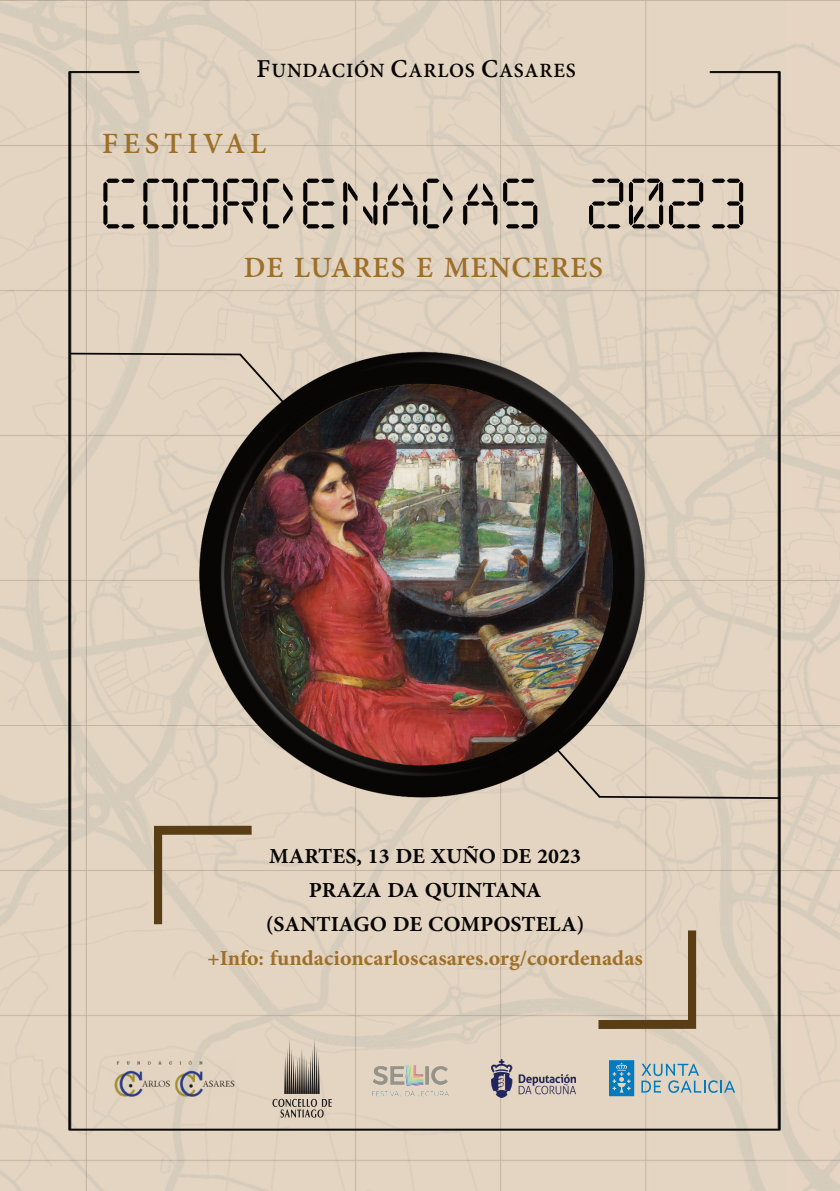
<style>
.page{position:relative;width:840px;height:1191px;background:#fff}
.page>*{position:absolute;margin:0;border:0;box-sizing:border-box;transform-origin:0 0}
.t1{font:700 32px "Adobe Devanagari";letter-spacing:.04em;color:#9e6f29}
.t2{font:700 32px "Adobe Devanagari";letter-spacing:.15em;color:#9e6f29}
.t3{font:700 30px/34px "Adobe Arabic";color:#070504;text-align:center}
.t4{font:700 30px "Adobe Arabic";color:#9e6f29}
.t5{font:700 22px "Adobe Devanagari";letter-spacing:.04em;color:#070504}
.s1{font-size:28px}
</style>
<div class="page">
<img style="left:0;top:0;width:839px;height:1191px">
<img style="left:68px;top:71px;width:712px;height:1059px">
<img style="left:491px;top:1059px;width:83px;height:38px">
<img style="left:114px;top:1054px;width:124px;height:46px">
<svg style="left:608px;top:1060px;width:26px;height:36px"></svg>
<svg style="left:641px;top:1063px;width:93px;height:30px;background:#b3c1c0"></svg>
<svg style="left:272px;top:1038px;width:59px;height:79px;background:#baad9e"></svg>
<img style="left:193px;top:335px;width:457px;height:490px">
<img style="left:231px;top:384px;width:381px;height:381px;border-radius:50%">
<svg style="left:69px;top:352px;width:216px;height:52px;background:#d7c9b7"></svg>
<svg style="left:554px;top:747px;width:226px;height:53px;background:#d6c9b7"></svg>
<svg style="left:598px;top:930px;width:97px;height:99px;background:#cbbba5"></svg>
<svg style="left:154px;top:825px;width:97px;height:99px;background:#cab9a3"></svg>
<svg style="left:103px;top:179px;width:32px;height:49px;background:#b3a798"></svg>
<svg style="left:143px;top:179px;width:34px;height:49px;background:#a2978a"></svg>
<svg style="left:183px;top:179px;width:34px;height:49px;background:#a4998b"></svg>
<svg style="left:223px;top:179px;width:34px;height:47px;background:#a09588"></svg>
<svg style="left:263px;top:179px;width:29px;height:49px"></svg>
<svg style="left:303px;top:179px;width:31px;height:49px;background:#a2988a"></svg>
<svg style="left:343px;top:181px;width:34px;height:45px;background:#a4998b"></svg>
<svg style="left:383px;top:184px;width:34px;height:42px"></svg>
<svg style="left:423px;top:179px;width:29px;height:49px"></svg>
<svg style="left:463px;top:184px;width:34px;height:42px"></svg>
<svg style="left:503px;top:179px;width:34px;height:49px;background:#a99e90"></svg>
<svg style="left:588px;top:179px;width:74px;height:49px;background:#a3988b"></svg>
<svg style="left:668px;top:179px;width:34px;height:49px;background:#aba092"></svg>
<svg style="left:711px;top:179px;width:31px;height:49px;background:#b1a596"></svg>
<p class="t5" style="left:256px;top:61px;width:321px"><span class="s1">F</span>UNDACIÓN <span class="s1">C</span>ARLOS <span class="s1">C</span>ASARES</p>
<p class="t2" style="left:102px;top:130px;width:165px">FESTIVAL</p>
<p class="t1" style="left:243px;top:253px;width:361px">DE LUARES E MENCERES</p>
<p class="t3" style="left:265px;top:841px;width:320px">MARTES, 13 DE XUÑO DE 2023<br>PRAZA DA QUINTANA (SANTIAGO DE COMPOSTELA)</p>
<p class="t4" style="left:207px;top:945px;width:436px">+Info: fundacioncarloscasares.org/coordenadas</p>
</div>
